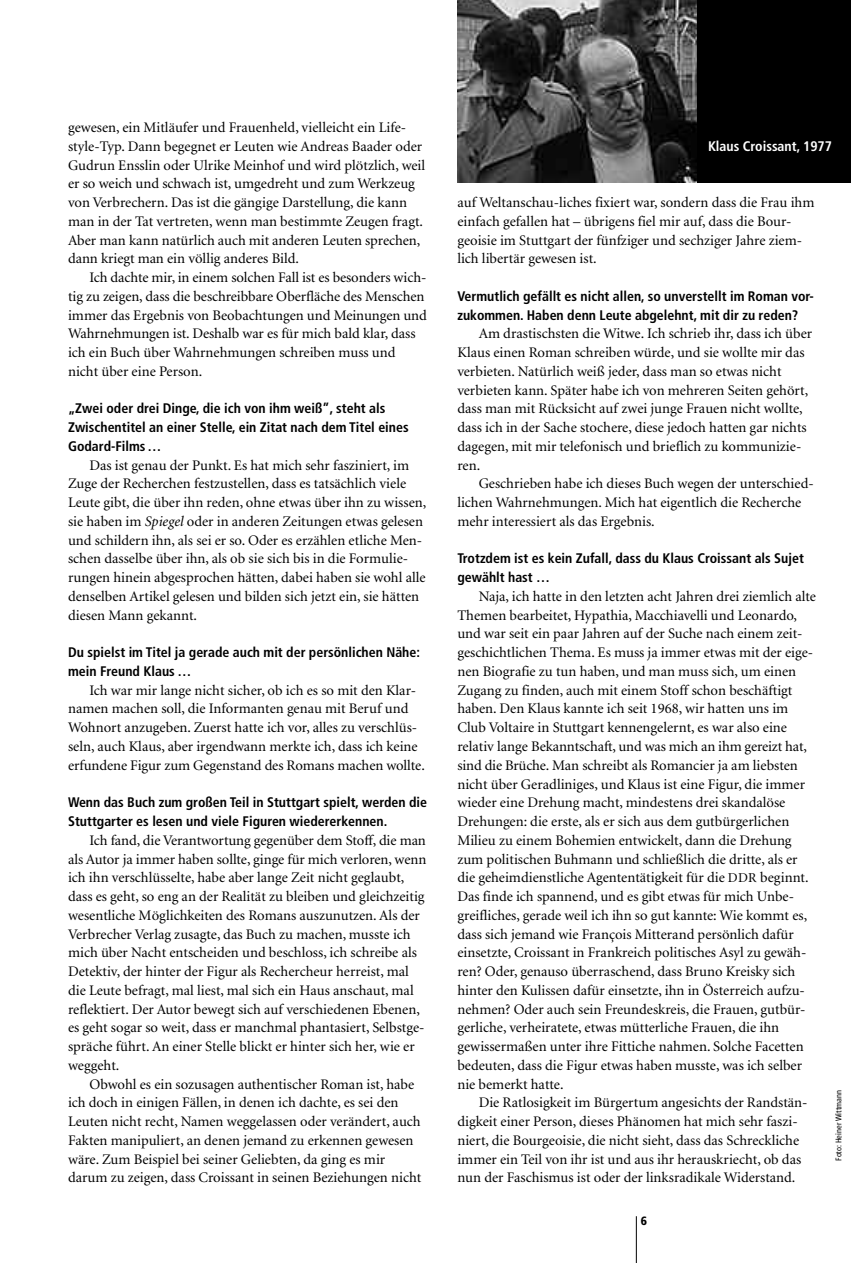
<style>
.page{position:relative;width:851px;height:1263px;background:#fff}
.page>*{position:absolute;margin:0;border:0;box-sizing:border-box;transform-origin:0 0}
.t1{font:14.7px/18.8px "Minion";color:#000}
.t2{font:700 condensed 13.8px/18.8px "Frutiger";color:#000}
.t3{font:700 condensed 13.8px "Frutiger";color:#fff}
.t4{font:900 condensed 12px "Frutiger";color:#000}
.t5{font:condensed 8.25px "Frutiger";color:#000}
.s1{font-style:italic}
.s2{font-size:13.5px}
</style>
<div class="page">
<hr style="left:636px;top:1216px;width:1px;height:47px;background:#000">
<img style="left:457px;top:0;width:240px;height:183px">
<div style="left:697px;top:0;width:153px;height:183px;background:#000"></div>
<p class="t1" style="left:68px;top:119px;width:358px">gewesen, ein Mitläufer und Frauenheld, vielleicht ein Life&shy;style-Typ. Dann begegnet er Leuten wie Andreas Baader oder Gudrun Ensslin oder Ulrike Meinhof und wird plötzlich, weil er so weich und schwach ist, umgedreht und zum Werkzeug von Verbrechern. Das ist die gängige Darstellung, die kann man in der Tat vertreten, wenn man bestimmte Zeugen fragt.<br>Aber man kann natürlich auch mit anderen Leuten sprechen, dann kriegt man ein völlig anderes Bild.</p>
<p class="t1" style="left:68px;top:269px;width:360px;text-indent:21px">Ich dachte mir, in einem solchen Fall ist es besonders wich&shy;tig zu zeigen, dass die beschreibbare Oberfläche des Menschen immer das Ergebnis von Beobachtungen und Meinungen und Wahrnehmungen ist. Deshalb war es für mich bald klar, dass ich ein Buch über Wahrnehmungen schreiben muss und nicht über eine Person.</p>
<p class="t2" style="left:68px;top:400px;width:342px">„Zwei oder drei Dinge, die ich von ihm weiß”, steht als<br>Zwischentitel an einer Stelle, ein Zitat nach dem Titel eines<br>Godard-Films …</p>
<p class="t1" style="left:68px;top:457px;width:359px;text-indent:21px">Das ist genau der Punkt. Es hat mich sehr fasziniert, im Zuge der Recherchen festzustellen, dass es tatsächlich viele Leute gibt, die über ihn reden, ohne etwas über ihn zu wissen, sie haben im <span class="s1">Spiegel</span> oder in anderen Zeitungen etwas gelesen und schildern ihn, als sei er so. Oder es erzählen etliche Men&shy;schen dasselbe über ihn, als ob sie sich bis in die Formulie&shy;rungen hinein abgesprochen hätten, dabei haben sie wohl alle denselben Artikel gelesen und bilden sich jetzt ein, sie hätten diesen Mann gekannt.</p>
<p class="t2" style="left:68px;top:644px;width:353px">Du spielst im Titel ja gerade auch mit der persönlichen Nähe: mein Freund Klaus …</p>
<p class="t1" style="left:68px;top:682px;width:358px;text-indent:21px">Ich war mir lange nicht sicher, ob ich es so mit den Klar&shy;namen machen soll, die Informanten genau mit Beruf und Wohnort anzugeben. Zuerst hatte ich vor, alles zu verschlüs&shy;seln, auch Klaus, aber irgendwann merkte ich, dass ich keine erfundene Figur zum Gegenstand des Romans machen wollte.</p>
<p class="t2" style="left:68px;top:794px;width:360px">Wenn das Buch zum großen Teil in Stuttgart spielt, werden die<br>Stuttgarter es lesen und viele Figuren wiedererkennen.</p>
<p class="t1" style="left:68px;top:832px;width:359px;text-indent:21px">Ich fand, die Verantwortung gegenüber dem Stoff, die man als Autor ja immer haben sollte, ginge für mich verloren, wenn ich ihn verschlüsselte, habe aber lange Zeit nicht geglaubt, dass es geht, so eng an der Realität zu bleiben und gleichzeitig wesentliche Möglichkeiten des Romans auszunutzen. Als der Verbrecher Verlag zusagte, das Buch zu machen, musste ich mich über Nacht entscheiden und beschloss, ich schreibe als Detektiv, der hinter der Figur als Rechercheur herreist, mal die Leute befragt, mal liest, mal sich ein Haus anschaut, mal reflektiert. Der Autor bewegt sich auf verschiedenen Ebenen, es geht sogar so weit, dass er manchmal phantasiert, Selbstge&shy;spräche führt. An einer Stelle blickt er hinter sich her, wie er weggeht.</p>
<p class="t1" style="left:68px;top:1075px;width:355px;text-indent:21px">Obwohl es ein sozusagen authentischer Roman ist, habe ich doch in einigen Fällen, in denen ich dachte, es sei den Leuten nicht recht, Namen weggelassen oder verändert, auch Fakten manipuliert, an denen jemand zu erkennen gewesen wäre. Zum Beispiel bei seiner Geliebten, da ging es mir darum zu zeigen, dass Croissant in seinen Beziehungen nicht</p>
<p class="t3" style="left:708px;top:141px;width:126px">Klaus Croissant, 1977</p>
<p class="t1" style="left:457px;top:194px;width:358px">auf Weltanschau-liches fixiert war, sondern dass die Frau ihm einfach gefallen hat – übrigens fiel mir auf, dass die Bour&shy;geoisie im Stuttgart der fünfziger und sechziger Jahre ziem&shy;lich libertär gewesen ist.</p>
<p class="t2" style="left:457px;top:288px;width:358px">Vermutlich gefällt es nicht allen, so unverstellt im Roman vor&shy;zukommen. Haben denn Leute abgelehnt, mit dir zu reden?</p>
<p class="t1" style="left:457px;top:325px;width:356px;text-indent:21px">Am drastischsten die Witwe. Ich schrieb ihr, dass ich über Klaus einen Roman schreiben würde, und sie wollte mir das verbieten. Natürlich weiß jeder, dass man so etwas nicht verbieten kann. Später habe ich von mehreren Seiten gehört, dass man mit Rücksicht auf zwei junge Frauen nicht wollte, dass ich in der Sache stochere, diese jedoch hatten gar nichts dagegen, mit mir telefonisch und brieflich zu kommunizie&shy;ren.</p>
<p class="t1" style="left:457px;top:475px;width:358px;text-indent:21px">Geschrieben habe ich dieses Buch wegen der unterschied&shy;lichen Wahrnehmungen. Mich hat eigentlich die Recherche mehr interessiert als das Ergebnis.</p>
<p class="t2" style="left:457px;top:550px;width:348px">Trotzdem ist es kein Zufall, dass du Klaus Croissant als Sujet gewählt hast …</p>
<p class="t1" style="left:457px;top:588px;width:360px;text-indent:21px">Naja, ich hatte in den letzten acht Jahren drei ziemlich alte Themen bearbeitet, Hypathia, Macchiavelli und Leonardo, und war seit ein paar Jahren auf der Suche nach einem zeit&shy;geschichtlichen Thema. Es muss ja immer etwas mit der eige&shy;nen Biografie zu tun haben, und man muss sich, um einen Zugang zu finden, auch mit einem Stoff schon beschäftigt haben. Den Klaus kannte ich seit 1968, wir hatten uns im Club Voltaire in Stuttgart kennengelernt, es war also eine relativ lange Bekanntschaft, und was mich an ihm gereizt hat, sind die Brüche. Man schreibt als Romancier ja am liebsten nicht über Geradliniges, und Klaus ist eine Figur, die immer wieder eine Drehung macht, mindestens drei skandalöse Drehungen: die erste, als er sich aus dem gutbürgerlichen Milieu zu einem Bohemien entwickelt, dann die Drehung zum politischen Buhmann und schließlich die dritte, als er die geheimdienstliche Agententätigkeit für die <span class="s2">DDR</span> beginnt.<br>Das finde ich spannend, und es gibt etwas für mich Unbe&shy;greifliches, gerade weil ich ihn so gut kannte: Wie kommt es, dass sich jemand wie François Mitterand persönlich dafür einsetzte, Croissant in Frankreich politisches Asyl zu gewäh&shy;ren? Oder, genauso überraschend, dass Bruno Kreisky sich hinter den Kulissen dafür einsetzte, ihn in Österreich aufzu&shy;nehmen? Oder auch sein Freundeskreis, die Frauen, gutbür&shy;gerliche, verheiratete, etwas mütterliche Frauen, die ihn gewissermaßen unter ihre Fittiche nahmen. Solche Facetten bedeuten, dass die Figur etwas haben musste, was ich selber nie bemerkt hatte.</p>
<p class="t1" style="left:457px;top:1094px;width:351px;text-indent:21px">Die Ratlosigkeit im Bürgertum angesichts der Randstän&shy;digkeit einer Person, dieses Phänomen hat mich sehr faszi&shy;niert, die Bourgeoisie, die nicht sieht, dass das Schreckliche immer ein Teil von ihr ist und aus ihr herauskriecht, ob das nun der Faschismus ist oder der linksradikale Widerstand.</p>
<p class="t4" style="left:640px;top:1216px;width:8px">6</p>
<p class="t5" style="left:835px;top:1161px;width:72px;rotate:-90deg">Foto: Heiner Wittmann</p>
</div>
